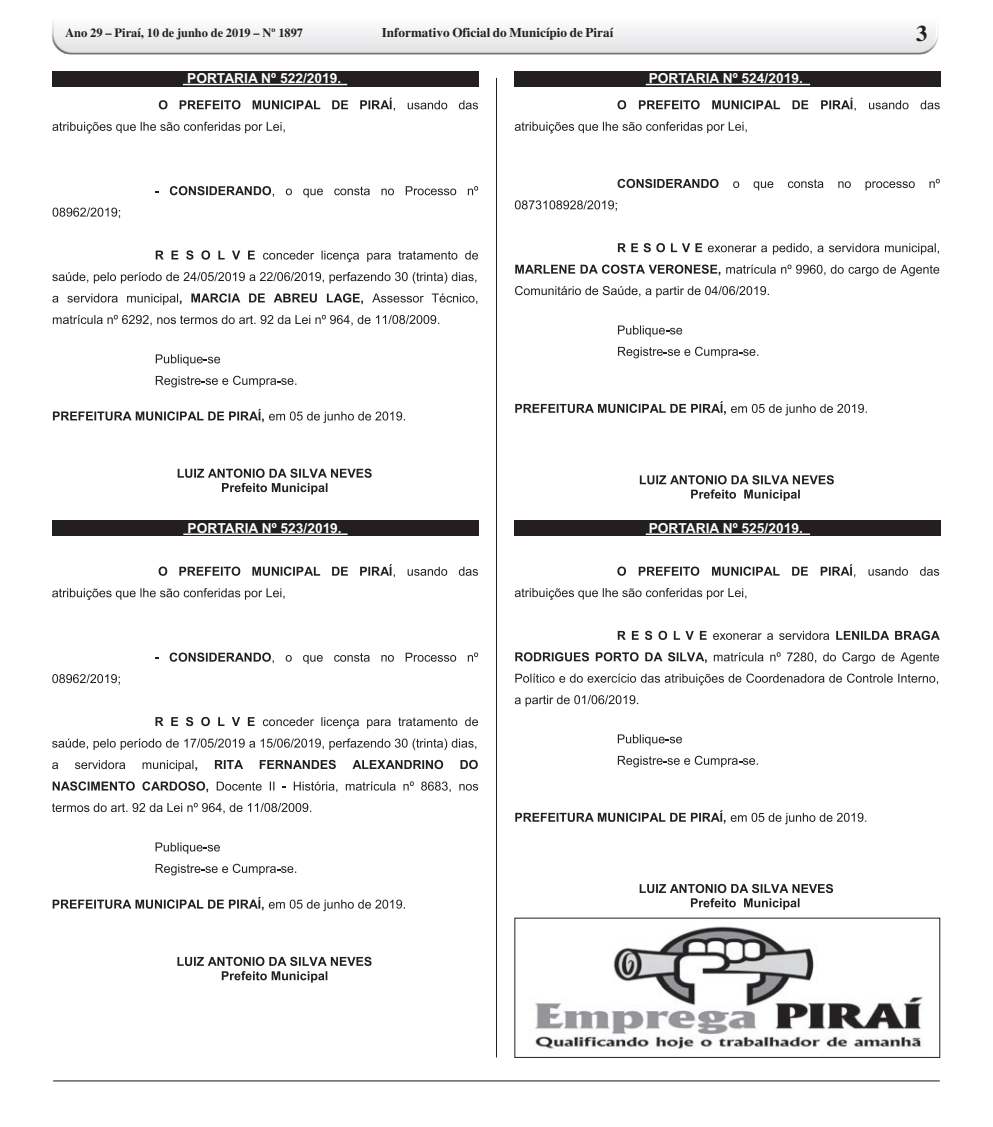
<style>
.page{position:relative;width:993px;height:1127px;background:#fff}
.page>*{position:absolute;margin:0;border:0;box-sizing:border-box;transform-origin:0 0}
.t1{font:700 22.5px "Times";color:#231f20}
.t2{font:700 13.75px "Arial";color:#fff}
.t3{font:700 13.25px "Times";color:#231f20}
.t4{font:700 12.5px "Times";color:#231f20}
.s1{font-size:12.62px}
</style>
<div class="page">
<img style="left:52px;top:21px;width:886px;height:34px">
<hr style="left:53px;top:1080px;width:886px;height:1px;background:#231f20">
<hr style="left:496px;top:78px;width:1px;height:979px;background:#231f20">
<div style="left:52px;top:71px;width:426px;height:15px;background:#231f20"></div>
<hr style="left:183px;top:84px;width:164px;height:1px;background:#fff">
<div style="left:514px;top:71px;width:426px;height:15px;background:#231f20"></div>
<hr style="left:645px;top:84px;width:164px;height:1px;background:#fff">
<svg style="left:159px;top:98px;width:319px;height:13px"></svg>
<svg style="left:52px;top:122px;width:232px;height:11px"></svg>
<svg style="left:170px;top:186px;width:308px;height:12px"></svg>
<svg style="left:53px;top:207px;width:67px;height:11px"></svg>
<svg style="left:156px;top:250px;width:99px;height:10px"></svg>
<svg style="left:263px;top:251px;width:215px;height:11px"></svg>
<svg style="left:52px;top:272px;width:424px;height:12px"></svg>
<svg style="left:52px;top:293px;width:311px;height:12px"></svg>
<svg style="left:372px;top:293px;width:105px;height:11px"></svg>
<svg style="left:53px;top:315px;width:98px;height:11px"></svg>
<svg style="left:157px;top:315px;width:282px;height:11px"></svg>
<svg style="left:156px;top:354px;width:64px;height:12px"></svg>
<svg style="left:156px;top:376px;width:140px;height:11px"></svg>
<svg style="left:53px;top:409px;width:352px;height:14px"></svg>
<svg style="left:178px;top:469px;width:193px;height:25px"></svg>
<div style="left:52px;top:520px;width:426px;height:16px;background:#231f20"></div>
<hr style="left:183px;top:533px;width:164px;height:2px;background:#fff">
<svg style="left:158px;top:564px;width:320px;height:13px"></svg>
<svg style="left:52px;top:588px;width:232px;height:12px"></svg>
<svg style="left:169px;top:652px;width:309px;height:12px"></svg>
<svg style="left:52px;top:674px;width:68px;height:11px"></svg>
<svg style="left:155px;top:717px;width:99px;height:9px"></svg>
<svg style="left:263px;top:717px;width:215px;height:12px"></svg>
<svg style="left:52px;top:738px;width:424px;height:12px"></svg>
<svg style="left:52px;top:760px;width:425px;height:11px"></svg>
<svg style="left:53px;top:781px;width:155px;height:11px"></svg>
<svg style="left:217px;top:781px;width:57px;height:9px"></svg>
<svg style="left:294px;top:781px;width:156px;height:11px"></svg>
<svg style="left:459px;top:784px;width:19px;height:6px"></svg>
<svg style="left:52px;top:803px;width:259px;height:11px"></svg>
<svg style="left:155px;top:842px;width:65px;height:12px"></svg>
<svg style="left:155px;top:864px;width:141px;height:11px"></svg>
<svg style="left:53px;top:897px;width:210px;height:13px"></svg>
<svg style="left:269px;top:899px;width:136px;height:12px"></svg>
<svg style="left:177px;top:957px;width:194px;height:25px"></svg>
<svg style="left:617px;top:98px;width:322px;height:13px"></svg>
<svg style="left:514px;top:122px;width:232px;height:11px"></svg>
<svg style="left:617px;top:179px;width:101px;height:9px"></svg>
<svg style="left:733px;top:179px;width:206px;height:11px"></svg>
<svg style="left:514px;top:200px;width:102px;height:11px"></svg>
<svg style="left:617px;top:243px;width:321px;height:12px"></svg>
<svg style="left:515px;top:265px;width:205px;height:11px"></svg>
<svg style="left:726px;top:265px;width:212px;height:11px"></svg>
<svg style="left:515px;top:286px;width:253px;height:11px"></svg>
<svg style="left:618px;top:325px;width:64px;height:12px"></svg>
<svg style="left:618px;top:347px;width:140px;height:11px"></svg>
<svg style="left:515px;top:401px;width:351px;height:14px"></svg>
<svg style="left:639px;top:475px;width:194px;height:26px"></svg>
<div style="left:514px;top:520px;width:426px;height:16px;background:#231f20"></div>
<hr style="left:645px;top:533px;width:164px;height:2px;background:#fff">
<svg style="left:617px;top:564px;width:321px;height:13px"></svg>
<svg style="left:514px;top:588px;width:232px;height:12px"></svg>
<svg style="left:617px;top:631px;width:89px;height:9px"></svg>
<svg style="left:713px;top:631px;width:115px;height:9px"></svg>
<svg style="left:836px;top:631px;width:103px;height:9px"></svg>
<svg style="left:515px;top:652px;width:191px;height:11px"></svg>
<svg style="left:713px;top:652px;width:161px;height:12px"></svg>
<svg style="left:881px;top:652px;width:57px;height:12px"></svg>
<svg style="left:515px;top:673px;width:422px;height:12px"></svg>
<svg style="left:514px;top:695px;width:124px;height:11px"></svg>
<svg style="left:617px;top:734px;width:64px;height:12px"></svg>
<svg style="left:617px;top:756px;width:140px;height:11px"></svg>
<svg style="left:515px;top:810px;width:351px;height:14px"></svg>
<svg style="left:639px;top:884px;width:193px;height:25px"></svg>
<img style="left:535px;top:926px;width:388px;height:123px">
<p class="t4" style="left:65px;top:29px;width:239px"><span class="s1">Ano 29 – Piraí,</span> 10 de junho de 2019 – Nº 1897</p>
<p class="t3" style="left:382px;top:29px;width:233px">Informativo Oficial do Município de Piraí</p>
<h1 class="t1" style="left:915px;top:26px;width:13px">3</h1>
<p class="t2" style="left:187px;top:73px;width:156px">PORTARIA Nº 522/2019.</p>
<p class="t2" style="left:648px;top:73px;width:156px">PORTARIA Nº 524/2019.</p>
<p class="t2" style="left:187px;top:523px;width:156px">PORTARIA Nº 523/2019.</p>
<p class="t2" style="left:648px;top:523px;width:156px">PORTARIA Nº 525/2019.</p>
</div>
